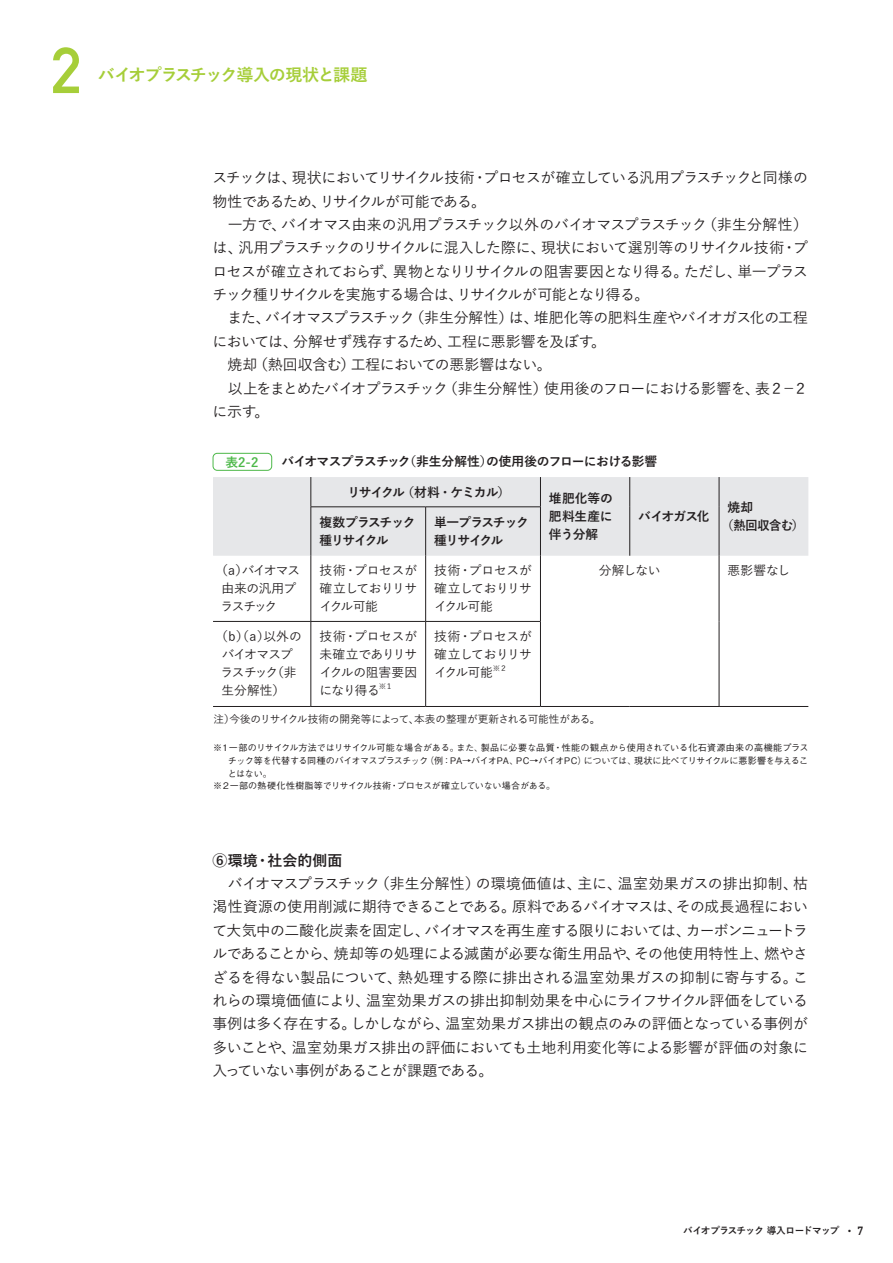
<style>
.page{position:relative;width:893px;height:1263px;background:#fff}
.page>*{position:absolute;margin:0;border:0;box-sizing:border-box;transform-origin:0 0}
.t1{font:700 63.75px "DIN Alternate";color:#a6ce39}
.t2{font:700 16.95px "Yu Go Pr 6 N";letter-spacing:-.07em;color:#a6ce39}
.t3{font:500 14.85px/23.4px "Yu Go Pr 6 N";letter-spacing:-.04em;color:#231f20}
.t4{font:700 14.85px "Yu Go Pr 6 N";letter-spacing:.01em;color:#231f20}
.t5{font:500 12.75px/18.1px "Yu Go Pr 6 N";letter-spacing:-.03em;color:#231f20;text-align:justify}
.t6{font:700 12.75px/18.1px "Yu Go Pr 6 N";letter-spacing:-.065em;color:#231f20;text-align:justify}
.t7{font:700 12.75px/18.1px "Yu Go Pr 6 N";letter-spacing:-.09em;color:#231f20}
.t8{font:500 12.75px/18.1px "Yu Go Pr 6 N";letter-spacing:-.055em;color:#231f20}
.t9{font:500 12.75px/18.1px "Yu Go Pr 6 N";letter-spacing:-.075em;color:#231f20}
.t10{font:700 12.75px "Yu Go Pr 6 N";letter-spacing:-.065em;color:#231f20;scale:.95 1}
.t11{font:700 12.75px "Yu Go Pr 6 N";color:#4cb848}
.t12{font:500 10.65px "Yu Go Pr 6 N";letter-spacing:-.005em;color:#231f20}
.t13{font:700 9.6px "Yu Go Pr 6 N";letter-spacing:-.065em;color:#231f20}
.t14{font:500 9px "Gothic BBB Pro";letter-spacing:-.035em;color:#231f20}
.t15{font:500 9px "Gothic BBB Pro";letter-spacing:.01em;color:#231f20}
.t16{font:500 9px "Gothic BBB Pro";letter-spacing:-.015em;color:#231f20}
.t17{font:500 7.5px "Yu Go Pr 6 N";color:#231f20}
.s1{font-family:"DIN Alternate";font-size:17.55px}
.s2{font-family:"DIN Alternate";font-size:11.7px}
</style>
<div class="page">
<div style="left:213px;top:477px;width:595px;height:79px;background:#e6e7e9"></div>
<hr style="left:213px;top:621px;width:98px;height:1px;background:#231f20">
<hr style="left:311px;top:621px;width:115px;height:1px;background:#231f20">
<hr style="left:426px;top:621px;width:115px;height:1px;background:#231f20">
<hr style="left:213px;top:706px;width:98px;height:1px;background:#231f20">
<hr style="left:311px;top:706px;width:115px;height:1px;background:#231f20">
<hr style="left:426px;top:706px;width:114px;height:1px;background:#231f20">
<hr style="left:540px;top:706px;width:90px;height:1px;background:#231f20">
<hr style="left:630px;top:706px;width:89px;height:1px;background:#231f20">
<hr style="left:719px;top:706px;width:89px;height:1px;background:#231f20">
<hr style="left:311px;top:477px;width:1px;height:30px;background:#231f20">
<hr style="left:540px;top:477px;width:1px;height:30px;background:#231f20">
<hr style="left:629px;top:477px;width:1px;height:30px;background:#231f20">
<hr style="left:719px;top:477px;width:1px;height:30px;background:#231f20">
<hr style="left:629px;top:507px;width:1px;height:49px;background:#231f20">
<hr style="left:719px;top:507px;width:1px;height:49px;background:#231f20">
<hr style="left:311px;top:507px;width:115px;height:1px;background:#231f20">
<hr style="left:311px;top:507px;width:1px;height:49px;background:#231f20">
<hr style="left:426px;top:507px;width:115px;height:1px;background:#231f20">
<hr style="left:425px;top:507px;width:1px;height:49px;background:#231f20">
<hr style="left:540px;top:507px;width:1px;height:49px;background:#231f20">
<hr style="left:311px;top:556px;width:1px;height:65px;background:#231f20">
<hr style="left:425px;top:556px;width:1px;height:65px;background:#231f20">
<hr style="left:540px;top:556px;width:1px;height:65px;background:#231f20">
<hr style="left:719px;top:556px;width:1px;height:65px;background:#231f20">
<hr style="left:719px;top:621px;width:1px;height:85px;background:#231f20">
<hr style="left:311px;top:622px;width:1px;height:84px;background:#231f20">
<hr style="left:425px;top:622px;width:1px;height:84px;background:#231f20">
<hr style="left:540px;top:622px;width:1px;height:84px;background:#231f20">
<div style="left:213px;top:453px;width:59px;height:18px;border:1px solid #4cb848;border-radius:4px"></div>
<h1 class="t1" style="left:51px;top:22px;width:32px">2</h1>
<p class="t2" style="left:98px;top:65px;width:271px">バイオプラスチック導入の現状と課題</p>
<p class="t3" style="left:213px;top:164px;width:597px">スチックは、現状においてリサイクル技術・プロセスが確立している汎用プラスチックと同様の物性であるため、リサイクルが可能である。<br>　一方で、バイオマス由来の汎用プラスチック以外のバイオマスプラスチック（非生分解性）は、汎用プラスチックのリサイクルに混入した際に、現状において選別等のリサイクル技術・プロセスが確立されておらず、異物となりリサイクルの阻害要因となり得る。ただし、単一プラスチック種リサイクルを実施する場合は、リサイクルが可能となり得る。<br>　また、バイオマスプラスチック（非生分解性）は、堆肥化等の肥料生産やバイオガス化の工程においては、分解せず残存するため、工程に悪影響を及ぼす。<br>　焼却（熱回収含む）工程においての悪影響はない。<br>　以上をまとめたバイオプラスチック（非生分解性）使用後のフローにおける影響を、表２－２に示す。</p>
<p class="t11" style="left:226px;top:455px;width:34px">表2-2</p>
<p class="t6" style="left:282px;top:453px;width:377px">バイオマスプラスチック（非生分解性）の使用後のフローにおける影響</p>
<p class="t7" style="left:347px;top:483px;width:164px">リサイクル（材料・ケミカル）</p>
<p class="t6" style="left:549px;top:490px;width:66px">堆肥化等の肥料生産に伴う分解</p>
<p class="t6" style="left:728px;top:499px;width:27px">焼却</p>
<p class="t6" style="left:638px;top:508px;width:73px">バイオガス化</p>
<p class="t6" style="left:319px;top:514px;width:98px">複数プラスチック</p>
<p class="t10" style="left:721px;top:518px;width:88px">（熱回収含む）</p>
<p class="t6" style="left:319px;top:532px;width:71px">種リサイクル</p>
<p class="t7" style="left:434px;top:514px;width:96px">単一プラスチック種リサイクル</p>
<p class="t9" style="left:221px;top:560px;width:81px;text-indent:-5px">（ａ）バイオマス由来の汎用プラスチック</p>
<p class="t5" style="left:319px;top:560px;width:99px">技術・プロセスが確立しておりリサイクル可能</p>
<p class="t5" style="left:434px;top:560px;width:99px">技術・プロセスが確立しておりリサイクル可能</p>
<p class="t5" style="left:599px;top:560px;width:63px">分解しない</p>
<p class="t5" style="left:728px;top:560px;width:64px">悪影響なし</p>
<p class="t8" style="left:221px;top:626px;width:83px;text-indent:-5px">（ｂ）（ａ）以外のバイオマスプラスチック（非生分解性）</p>
<p class="t5" style="left:319px;top:626px;width:99px">技術・プロセスが未確立でありリサイクルの阻害要因になり得る</p>
<p class="t5" style="left:434px;top:626px;width:99px">技術・プロセスが確立しておりリサイクル可能</p>
<p class="t17" style="left:493px;top:661px;width:16px">※２</p>
<p class="t17" style="left:379px;top:679px;width:16px">※１</p>
<p class="t12" style="left:213px;top:710px;width:388px">注）今後のリサイクル技術の開発等によって、本表の整理が更新される可能性がある。</p>
<p class="t15" style="left:213px;top:740px;width:597px">※１一部のリサイクル方法ではリサイクル可能な場合がある。また、製品に必要な品質・性能の観点から使用されている化石資源由来の高機能プラス</p>
<p class="t14" style="left:228px;top:753px;width:582px">チック等を代替する同種のバイオマスプラスチック（例：PA→バイオPA、PC→バイオPC）については、現状に比べてリサイクルに悪影響を与えるこ</p>
<p class="t16" style="left:228px;top:766px;width:45px">とはない。</p>
<p class="t16" style="left:213px;top:779px;width:344px">※２一部の熱硬化性樹脂等でリサイクル技術・プロセスが確立していない場合がある。</p>
<p class="t4" style="left:213px;top:852px;width:131px">⑥環境・社会的側面</p>
<p class="t3" style="left:213px;top:870px;width:597px;text-align:justify">　バイオマスプラスチック（非生分解性）の環境価値は、主に、温室効果ガスの排出抑制、枯渇性資源の使用削減に期待できることである。原料であるバイオマスは、その成長過程において大気中の二酸化炭素を固定し、バイオマスを再生産する限りにおいては、カーボンニュートラルであることから、焼却等の処理による滅菌が必要な衛生用品や、その他使用特性上、燃やさざるを得ない製品について、熱処理する際に排出される温室効果ガスの抑制に寄与する。これらの環境価値により、温室効果ガスの排出抑制効果を中心にライフサイクル評価をしている事例は多く存在する。しかしながら、温室効果ガス排出の観点のみの評価となっている事例が多いことや、温室効果ガス排出の評価においても土地利用変化等による影響が評価の対象に入っていない事例があることが課題である。</p>
<p class="t13" style="left:683px;top:1225px;width:182px">バイオプラスチック 導入ロードマップ <span class="s1">∙</span> <span class="s2">7</span></p>
</div>
